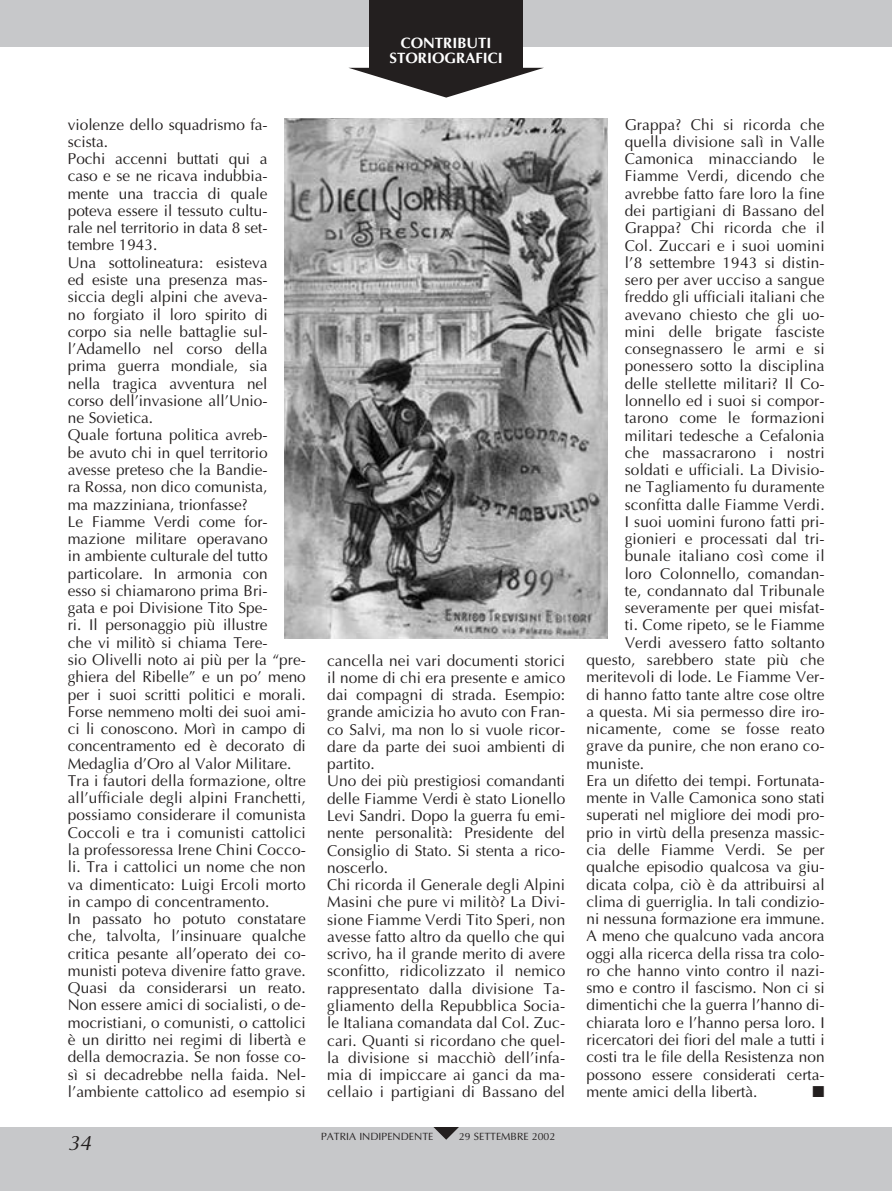
<style>
.page{position:relative;width:892px;height:1191px;background:#fff}
.page>*{position:absolute;margin:0;border:0;box-sizing:border-box;transform-origin:0 0}
.t1{font:italic 21px "Optima";color:#231f1f}
.t2{font:15.75px/17.2px "Optima";letter-spacing:.005em;color:#231f1f}
.t3{font:15.75px "Zapf Dingbats";color:#231f1f}
.t4{font:700 15px/15.1px "Optima";color:#fff;text-align:center}
.t5{font:10.5px "Optima";color:#231f1f}
</style>
<div class="page">
<div style="left:0;top:0;width:892px;height:47px;background:#c7c8ca"></div>
<div style="left:0;top:1127px;width:892px;height:63px;background:#c7c8ca"></div>
<div style="left:370px;top:0;width:153px;height:68px;background:#231f1f"></div>
<svg style="left:349px;top:68px;width:194px;height:30px"></svg>
<svg style="left:433px;top:1127px;width:26px;height:12px"></svg>
<img style="left:285px;top:119px;width:323px;height:519px">
<p class="t4" style="left:390px;top:37px;width:115px">CONTRIBUTI<br>STORIOGRAFICI</p>
<p class="t2" style="left:68px;top:117px;width:240px">violenze dello squadrismo fa&shy;scista.<br>Pochi accenni buttati qui a<br>caso e se ne ricava indubbia&shy;mente una traccia di quale poteva essere il tessuto cultu-<br>rale nel territorio in data 8 set&shy;tembre 1943.<br>Una sottolineatura: esisteva<br>ed esiste una presenza mas&shy;siccia degli alpini che aveva-<br>no forgiato il loro spirito di corpo sia nelle battaglie sul&shy;l’Adamello nel corso della prima guerra mondiale, sia<br>nella tragica avventura nel corso dell’invasione all’Unio-<br>ne Sovietica.<br>Quale fortuna politica avreb-<br>be avuto chi in quel territorio avesse preteso che la Bandie-<br>ra Rossa, non dico comunista,<br>ma mazziniana, trionfasse?<br>Le Fiamme Verdi come for&shy;mazione militare operavano<br>in ambiente culturale del tutto particolare. In armonia con<br>esso si chiamarono prima Bri-<br>gata e poi Divisione Tito Spe-<br>ri. Il personaggio più illustre<br>che vi militò si chiama Tere-<br>sio Olivelli noto ai più per la “pre&shy;ghiera del Ribelle” e un po’ meno per i suoi scritti politici e morali.<br>Forse nemmeno molti dei suoi ami&shy;ci li conoscono. Morì in campo di concentramento ed è decorato di<br>Medaglia d’Oro al Valor Militare.<br>Tra i fautori della formazione, oltre all’ufficiale degli alpini Franchetti, possiamo considerare il comunista<br>Coccoli e tra i comunisti cattolici la professoressa Irene Chini Cocco&shy;li. Tra i cattolici un nome che non va dimenticato: Luigi Ercoli morto in campo di concentramento.<br>In passato ho potuto constatare che, talvolta, l’insinuare qualche critica pesante all’operato dei co&shy;munisti poteva divenire fatto grave.<br>Quasi da considerarsi un reato.<br>Non essere amici di socialisti, o de&shy;mocristiani, o comunisti, o cattolici è un diritto nei regimi di libertà e della democrazia. Se non fosse co&shy;sì si decadrebbe nella faida. Nel&shy;l’ambiente cattolico ad esempio si</p>
<h1 class="t1" style="left:68px;top:1134px;width:25px">34</h1>
<p class="t2" style="left:327px;top:653px;width:240px">cancella nei vari documenti storici il nome di chi era presente e amico dai compagni di strada. Esempio: grande amicizia ho avuto con Fran&shy;co Salvi, ma non lo si vuole ricor&shy;dare da parte dei suoi ambienti di partito.<br>Uno dei più prestigiosi comandanti delle Fiamme Verdi è stato Lionello<br>Levi Sandri. Dopo la guerra fu emi&shy;nente personalità: Presidente del<br>Consiglio di Stato. Si stenta a rico&shy;noscerlo.<br>Chi ricorda il Generale degli Alpini<br>Masini che pure vi militò? La Divi&shy;sione Fiamme Verdi Tito Speri, non avesse fatto altro da quello che qui scrivo, ha il grande merito di avere sconfitto, ridicolizzato il nemico rappresentato dalla divisione Ta&shy;gliamento della Repubblica Socia&shy;le Italiana comandata dal Col. Zuc&shy;cari. Quanti si ricordano che quel&shy;la divisione si macchiò dell’infa&shy;mia di impiccare ai ganci da ma&shy;cellaio i partigiani di Bassano del</p>
<p class="t5" style="left:321px;top:1131px;width:114px">PATRIA INDIPENDENTE</p>
<p class="t5" style="left:459px;top:1131px;width:98px">29 SETTEMBRE 2002</p>
<p class="t2" style="left:625px;top:117px;width:201px">Grappa? Chi si ricorda che</p>
<p class="t2" style="left:625px;top:134px;width:201px">quella divisione salì in Valle</p>
<p class="t2" style="left:625px;top:152px;width:201px">Camonica minacciando le</p>
<p class="t2" style="left:625px;top:169px;width:201px">Fiamme Verdi, dicendo che</p>
<p class="t2" style="left:625px;top:186px;width:201px">avrebbe fatto fare loro la fine</p>
<p class="t2" style="left:625px;top:203px;width:201px">dei partigiani di Bassano del</p>
<p class="t2" style="left:625px;top:221px;width:201px">Grappa? Chi ricorda che il</p>
<p class="t2" style="left:625px;top:238px;width:201px">Col. Zuccari e i suoi uomini</p>
<p class="t2" style="left:625px;top:255px;width:201px">l’8 settembre 1943 si distin-</p>
<p class="t2" style="left:625px;top:272px;width:201px">sero per aver ucciso a sangue</p>
<p class="t2" style="left:625px;top:290px;width:201px">freddo gli ufficiali italiani che</p>
<p class="t2" style="left:625px;top:307px;width:201px">avevano chiesto che gli uo-</p>
<p class="t2" style="left:625px;top:324px;width:201px">mini delle brigate fasciste</p>
<p class="t2" style="left:625px;top:342px;width:201px">consegnassero le armi e si</p>
<p class="t2" style="left:625px;top:359px;width:201px">ponessero sotto la disciplina</p>
<p class="t2" style="left:625px;top:376px;width:201px">delle stellette militari? Il Co-</p>
<p class="t2" style="left:625px;top:393px;width:201px">lonnello ed i suoi si compor-</p>
<p class="t2" style="left:625px;top:411px;width:201px">tarono come le formazioni</p>
<p class="t2" style="left:625px;top:428px;width:201px">militari tedesche a Cefalonia</p>
<p class="t2" style="left:625px;top:445px;width:201px">che massacrarono i nostri</p>
<p class="t2" style="left:625px;top:462px;width:201px">soldati e ufficiali. La Divisio-</p>
<p class="t2" style="left:625px;top:480px;width:201px">ne Tagliamento fu duramente</p>
<p class="t2" style="left:625px;top:497px;width:201px">sconfitta dalle Fiamme Verdi.</p>
<p class="t2" style="left:625px;top:514px;width:201px">I suoi uomini furono fatti pri-</p>
<p class="t2" style="left:625px;top:531px;width:201px">gionieri e processati dal tri-</p>
<p class="t2" style="left:625px;top:549px;width:201px">bunale italiano così come il</p>
<p class="t2" style="left:625px;top:566px;width:201px">loro Colonnello, comandan-</p>
<p class="t2" style="left:625px;top:583px;width:201px">te, condannato dal Tribunale</p>
<p class="t2" style="left:625px;top:601px;width:201px">severamente per quei misfat-</p>
<p class="t2" style="left:625px;top:618px;width:201px">ti. Come ripeto, se le Fiamme</p>
<p class="t2" style="left:625px;top:635px;width:201px">Verdi avessero fatto soltanto</p>
<p class="t2" style="left:587px;top:652px;width:240px">questo, sarebbero state più che</p>
<p class="t2" style="left:587px;top:670px;width:240px">meritevoli di lode. Le Fiamme Ver-</p>
<p class="t2" style="left:587px;top:687px;width:240px">di hanno fatto tante altre cose oltre</p>
<p class="t2" style="left:587px;top:704px;width:240px">a questa. Mi sia permesso dire iro-</p>
<p class="t2" style="left:587px;top:721px;width:240px">nicamente, come se fosse reato</p>
<p class="t2" style="left:587px;top:739px;width:240px">grave da punire, che non erano co-</p>
<p class="t2" style="left:587px;top:756px;width:59px">muniste.</p>
<p class="t2" style="left:587px;top:773px;width:240px">Era un difetto dei tempi. Fortunata-</p>
<p class="t2" style="left:587px;top:790px;width:240px">mente in Valle Camonica sono stati</p>
<p class="t2" style="left:587px;top:808px;width:240px">superati nel migliore dei modi pro-</p>
<p class="t2" style="left:587px;top:825px;width:240px">prio in virtù della presenza massic-</p>
<p class="t2" style="left:587px;top:842px;width:240px">cia delle Fiamme Verdi. Se per</p>
<p class="t2" style="left:587px;top:859px;width:240px">qualche episodio qualcosa va giu-</p>
<p class="t2" style="left:587px;top:877px;width:240px">dicata colpa, ciò è da attribuirsi al</p>
<p class="t2" style="left:587px;top:894px;width:240px">clima di guerriglia. In tali condizio-</p>
<p class="t2" style="left:587px;top:911px;width:240px">ni nessuna formazione era immune.</p>
<p class="t2" style="left:587px;top:929px;width:240px">A meno che qualcuno vada ancora</p>
<p class="t2" style="left:587px;top:946px;width:240px">oggi alla ricerca della rissa tra colo-</p>
<p class="t2" style="left:587px;top:963px;width:240px">ro che hanno vinto contro il nazi-</p>
<p class="t2" style="left:587px;top:980px;width:240px">smo e contro il fascismo. Non ci si</p>
<p class="t2" style="left:587px;top:998px;width:240px">dimentichi che la guerra l’hanno di-</p>
<p class="t2" style="left:587px;top:1015px;width:240px">chiarata loro e l’hanno persa loro. I</p>
<p class="t2" style="left:587px;top:1032px;width:240px">ricercatori dei fiori del male a tutti i</p>
<p class="t2" style="left:587px;top:1049px;width:240px">costi tra le file della Resistenza non</p>
<p class="t2" style="left:587px;top:1067px;width:240px">possono essere considerati certa-</p>
<p class="t2" style="left:587px;top:1084px;width:173px">mente amici della libertà.</p>
<p class="t3" style="left:813px;top:1083px;width:13px">■</p>
</div>
